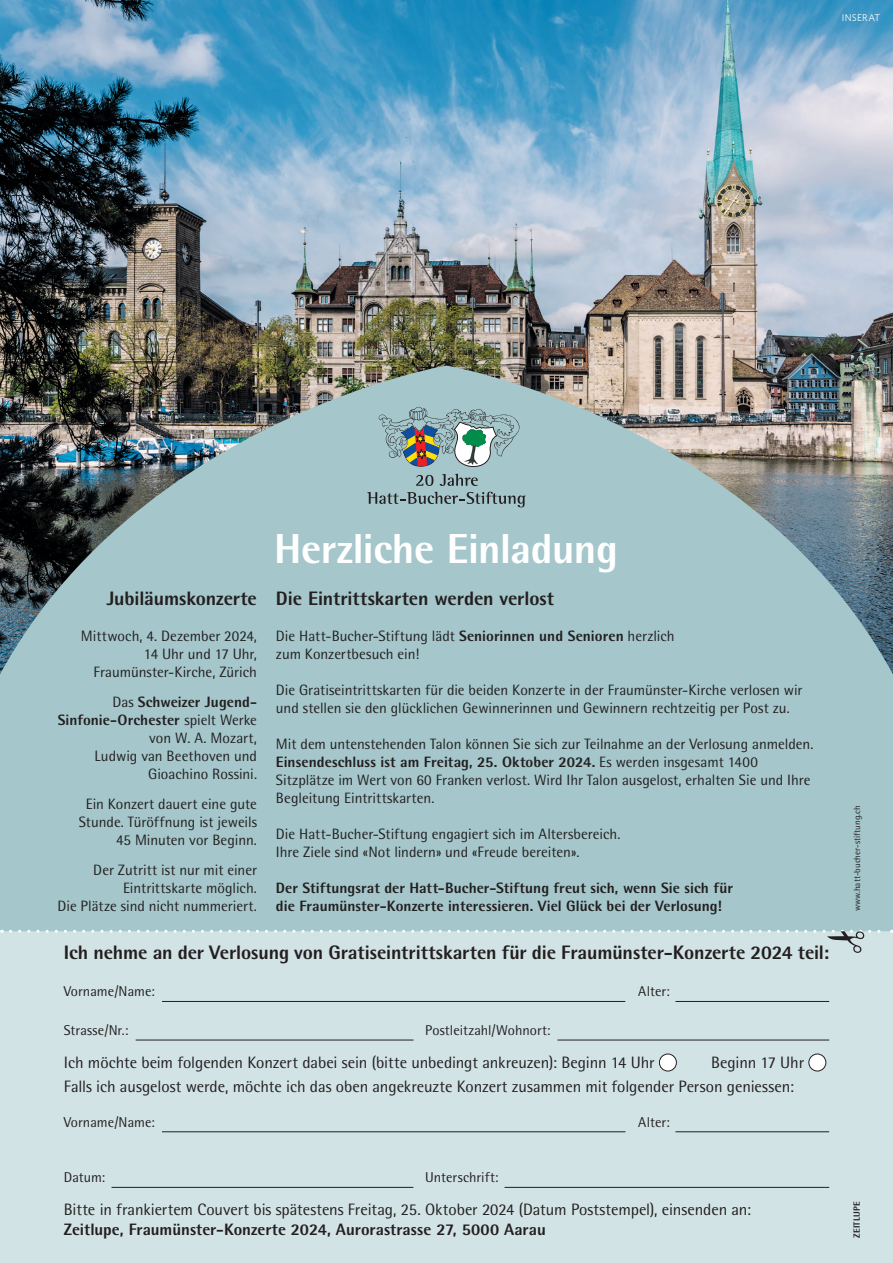
<style>
.page{position:relative;width:893px;height:1263px;background:#fff}
.page>*{position:absolute;margin:0;border:0;box-sizing:border-box;transform-origin:0 0}
.t1{font:800 42px "Rotis Semi Sans Std";letter-spacing:-.015em;color:#fff}
.t2{font:800 19.5px "Rotis Semi Sans Std";letter-spacing:-.005em;color:#231f20}
.t3{font:16.5px/24px "Rotis Semi Sans Std";letter-spacing:-.005em;color:#231f20}
.t4{font:800 16.5px "Rotis Semi Sans Std";color:#231f20}
.t5{font:15px/18px "Rotis Semi Sans Std";color:#231f20}
.t6{font:800 15px/18px "Rotis Semi Sans Std";color:#231f20}
.t7{font:14.25px "Rotis Semi Sans Std";letter-spacing:.005em;color:#231f20}
.t8{font:9.75px "Whitney";letter-spacing:.025em;color:#fff}
.t9{font:9px "Rotis Semi Sans Std";color:#231f20}
.t10{font:800 9px "Rotis Semi Sans Std";letter-spacing:.02em;color:#231f20}
.s1{font-weight:800}
</style>
<div class="page">
<img style="left:0;top:0;width:893px;height:366px">
<div style="left:0;top:931px;width:893px;height:332px;background:#d2e3e5"></div>
<svg style="left:0;top:366px;width:893px;height:565px;fill:#a5c7cb"></svg>
<div style="left:659px;top:1054px;width:17px;height:17px;background:#fff;border-radius:50%"></div>
<div style="left:659px;top:1054px;width:18px;height:17px;border:1px solid #231f20;border-radius:50%"></div>
<div style="left:809px;top:1054px;width:17px;height:17px;background:#fff;border-radius:50%"></div>
<div style="left:808px;top:1054px;width:18px;height:17px;border:1px solid #231f20;border-radius:50%"></div>
<svg style="left:10px;top:930px;width:882px;height:23px"></svg>
<hr style="left:162px;top:1001px;width:463px;height:1px;background:#231f20">
<hr style="left:162px;top:1131px;width:463px;height:1px;background:#231f20">
<hr style="left:112px;top:1187px;width:301px;height:1px;background:#231f20">
<hr style="left:136px;top:1040px;width:278px;height:1px;background:#231f20">
<hr style="left:675px;top:1001px;width:154px;height:1px;background:#231f20">
<hr style="left:675px;top:1131px;width:154px;height:1px;background:#231f20">
<hr style="left:504px;top:1187px;width:325px;height:1px;background:#231f20">
<hr style="left:557px;top:1040px;width:272px;height:1px;background:#231f20">
<svg style="left:378px;top:406px;width:142px;height:80px"></svg>
<svg style="left:367px;top:492px;width:159px;height:15px"></svg>
<p class="t8" style="left:842px;top:11px;width:40px">INSERAT</p>
<h2 class="t2" style="left:107px;top:586px;width:152px">Jubiläumskonzerte</h2>
<p class="t5" style="left:81px;top:627px;width:178px;text-align:right">Mittwoch, 4. Dezember 2024,<br>14 Uhr und 17 Uhr,<br>Fraumünster-Kirche, Zürich</p>
<p class="t5" style="left:58px;top:693px;width:201px;text-align:right">Das <span class="s1">Schweizer Jugend-<br>Sinfonie-Orchester</span> spielt Werke von W. A. Mozart,<br>Ludwig van Beethoven und<br>Gioachino Rossini.</p>
<p class="t5" style="left:79px;top:795px;width:180px;text-align:right">Ein Konzert dauert eine gute<br>Stunde. Türöffnung ist jeweils<br>45 Minuten vor Beginn.</p>
<p class="t5" style="left:58px;top:861px;width:201px;text-align:right">Der Zutritt ist nur mit einer<br>Eintrittskarte möglich.<br>Die Plätze sind nicht nummeriert.</p>
<h1 class="t1" style="left:274px;top:522px;width:345px">Herzliche Einladung</h1>
<h2 class="t2" style="left:276px;top:586px;width:280px">Die Eintrittskarten werden verlost</h2>
<p class="t5" style="left:276px;top:627px;width:400px">Die Hatt-Bucher-Stiftung lädt <span class="s1">Seniorinnen und Senioren</span> herzlich zum Konzertbesuch ein!</p>
<p class="t5" style="left:276px;top:681px;width:528px">Die Gratiseintrittskarten für die beiden Konzerte in der Fraumünster-Kirche verlosen wir und stellen sie den glücklichen Gewinnerinnen und Gewinnern rechtzeitig per Post zu.</p>
<p class="t5" style="left:276px;top:735px;width:539px">Mit dem untenstehenden Talon können Sie sich zur Teilnahme an der Verlosung anmelden.<br><span class="s1">Einsendeschluss ist am Freitag, 25. Oktober 2024.</span> Es werden insgesamt 1400<br>Sitzplätze im Wert von 60 Franken verlost. Wird Ihr Talon ausgelost, erhalten Sie und Ihre Begleitung Eintrittskarten.</p>
<p class="t5" style="left:276px;top:825px;width:346px">Die Hatt-Bucher-Stiftung engagiert sich im Altersbereich.<br>Ihre Ziele sind «Not lindern» und «Freude bereiten».</p>
<p class="t6" style="left:276px;top:879px;width:458px">Der Stiftungsrat der Hatt-Bucher-Stiftung freut sich, wenn Sie sich für die Fraumünster-Konzerte interessieren. Viel Glück bei der Verlosung!</p>
<h2 class="t2" style="left:64px;top:939px;width:767px">Ich nehme an der Verlosung von Gratiseintrittskarten für die Fraumünster-Konzerte 2024 teil:</h2>
<p class="t7" style="left:64px;top:983px;width:93px">Vorname/Name:</p>
<p class="t7" style="left:638px;top:983px;width:33px">Alter:</p>
<p class="t7" style="left:64px;top:1022px;width:66px">Strasse/Nr.:</p>
<p class="t7" style="left:425px;top:1022px;width:127px">Postleitzahl/Wohnort:</p>
<p class="t3" style="left:64px;top:1050px;width:592px">Ich möchte beim folgenden Konzert dabei sein (bitte unbedingt ankreuzen): Beginn 14 Uhr</p>
<p class="t3" style="left:64px;top:1050px;width:742px;text-indent:647px">Beginn 17 Uhr<br>Falls ich ausgelost werde, möchte ich das oben angekreuzte Konzert zusammen mit folgender Person geniessen:</p>
<p class="t7" style="left:64px;top:1113px;width:93px">Vorname/Name:</p>
<p class="t7" style="left:638px;top:1113px;width:33px">Alter:</p>
<p class="t7" style="left:64px;top:1169px;width:43px">Datum:</p>
<p class="t7" style="left:425px;top:1169px;width:75px">Unterschrift:</p>
<p class="t3" style="left:64px;top:1197px;width:689px">Bitte in frankiertem Couvert bis spätestens Freitag, 25. Oktober 2024 (Datum Poststempel), einsenden an:</p>
<p class="t4" style="left:64px;top:1218px;width:484px">Zeitlupe, Fraumünster-Konzerte 2024, Aurorastrasse 27, 5000 Aarau</p>
<p class="t9" style="left:852px;top:911px;width:107px;rotate:-90deg">www.hatt-bucher-stiftung.ch</p>
<p class="t10" style="left:851px;top:1238px;width:38px;rotate:-90deg">ZEITLUPE</p>
</div>
